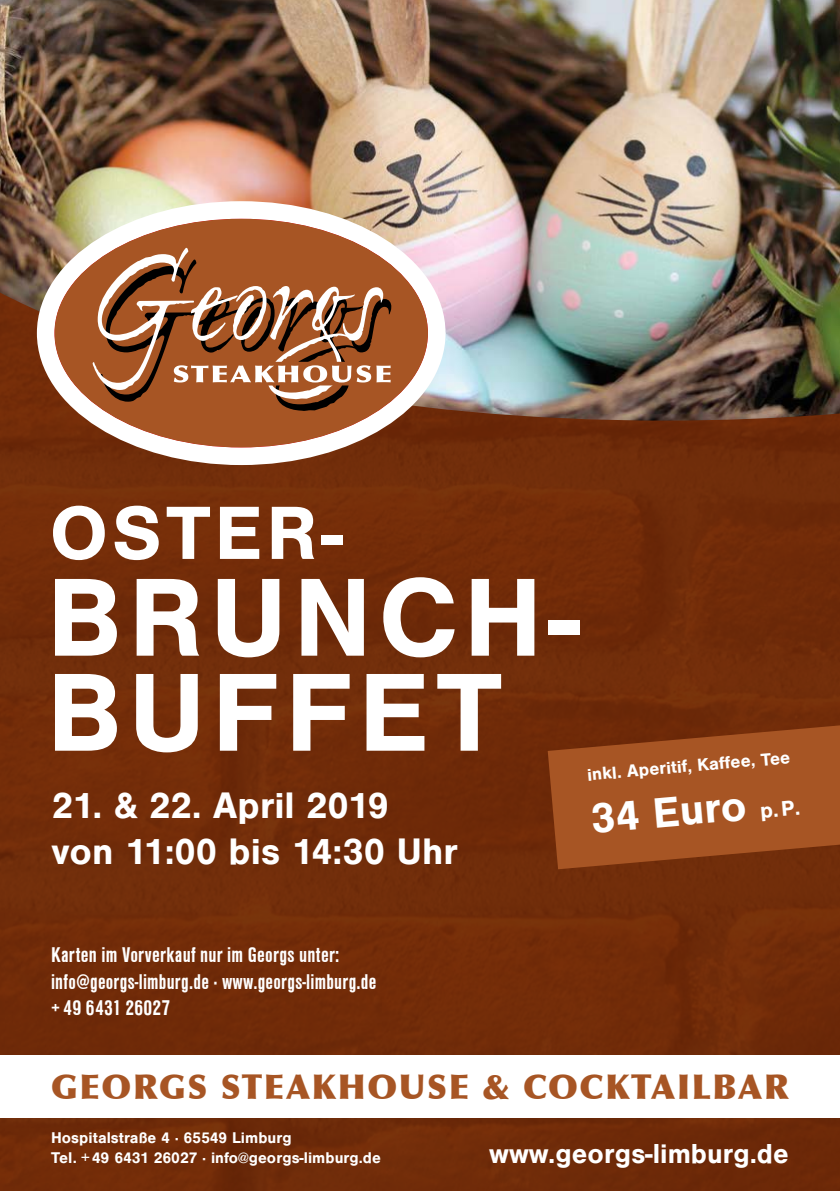
<style>
.page{position:relative;width:840px;height:1191px;background:#fff}
.page>*{position:absolute;margin:0;border:0;box-sizing:border-box;transform-origin:0 0}
.t1{font:115px/95px "Sans CE Bold";letter-spacing:.05em;color:#fff}
.t2{font:78px "Sans CE Bold";letter-spacing:.05em;color:#fff}
.t3{font:43.8px "Sans CE Bold";color:#fff}
.t4{font:38px/45.6px "Sans CE Bold";color:#fff}
.t5{font:900 34.2px "Optima";letter-spacing:.05em;color:#a75524}
.t6{font:28.2px "Sans CE Bold";color:#fff}
.t7{font:22px/26.4px "Sans Cd CE Bold";letter-spacing:.01em;color:#fff}
.t8{font:18px "Sans CE Bold";color:#fff}
.t9{font:16px/19.2px "Sans CE Bold";color:#fff}
.s1{font-size:21.8px}
</style>
<div class="page">
<div style="left:0;top:0;width:839px;height:1191px;background:#712c09"></div>
<div style="left:0;top:1054px;width:839px;height:63px;background:#fff"></div>
<svg style="left:548px;top:725px;width:291px;height:144px;fill:#a75524"></svg>
<img style="left:0;top:0;width:839px;height:420px">
<div style="left:37px;top:201px;width:408px;height:264px;border:18px solid #fff;border-radius:50%"></div>
<svg style="left:54px;top:219px;width:373px;height:228px;background:#bb8767"></svg>
<svg style="left:92px;top:248px;width:299px;height:163px;background:#a56945"></svg>
<h2 class="t2" style="left:50px;top:489px;width:294px">OSTER-</h2>
<h1 class="t1" style="left:47px;top:571px;width:534px">BRUNCH-<br>BUFFET</h1>
<h3 class="t4" style="left:52px;top:783px;width:407px">21. &amp; 22. April 2019 von 11:00 bis 14:30 Uhr</h3>
<p class="t8" style="left:586px;top:764px;width:205px;rotate:-5deg">inkl. Aperitif, Kaff ee, Tee</p>
<h3 class="t3" style="left:588px;top:794px;width:211px;rotate:-5deg">34 Euro <span class="s1">p.P.</span></h3>
<p class="t7" style="left:51px;top:942px;width:326px">Karten im Vorverkauf nur im Georgs unter: info@georgs-limburg.de · www.georgs-limburg.de + 49 6431 26027</p>
<h3 class="t5" style="left:51px;top:1066px;width:739px">GEORGS STEAKHOUSE &amp; COCKTAILBAR</h3>
<p class="t9" style="left:51px;top:1128px;width:331px">Hospitalstraße 4 · 65549 Limburg<br>Tel. +49 6431 26027 · info@georgs-limburg.de</p>
<p class="t6" style="left:489px;top:1137px;width:301px">www.georgs-limburg.de</p>
</div>
